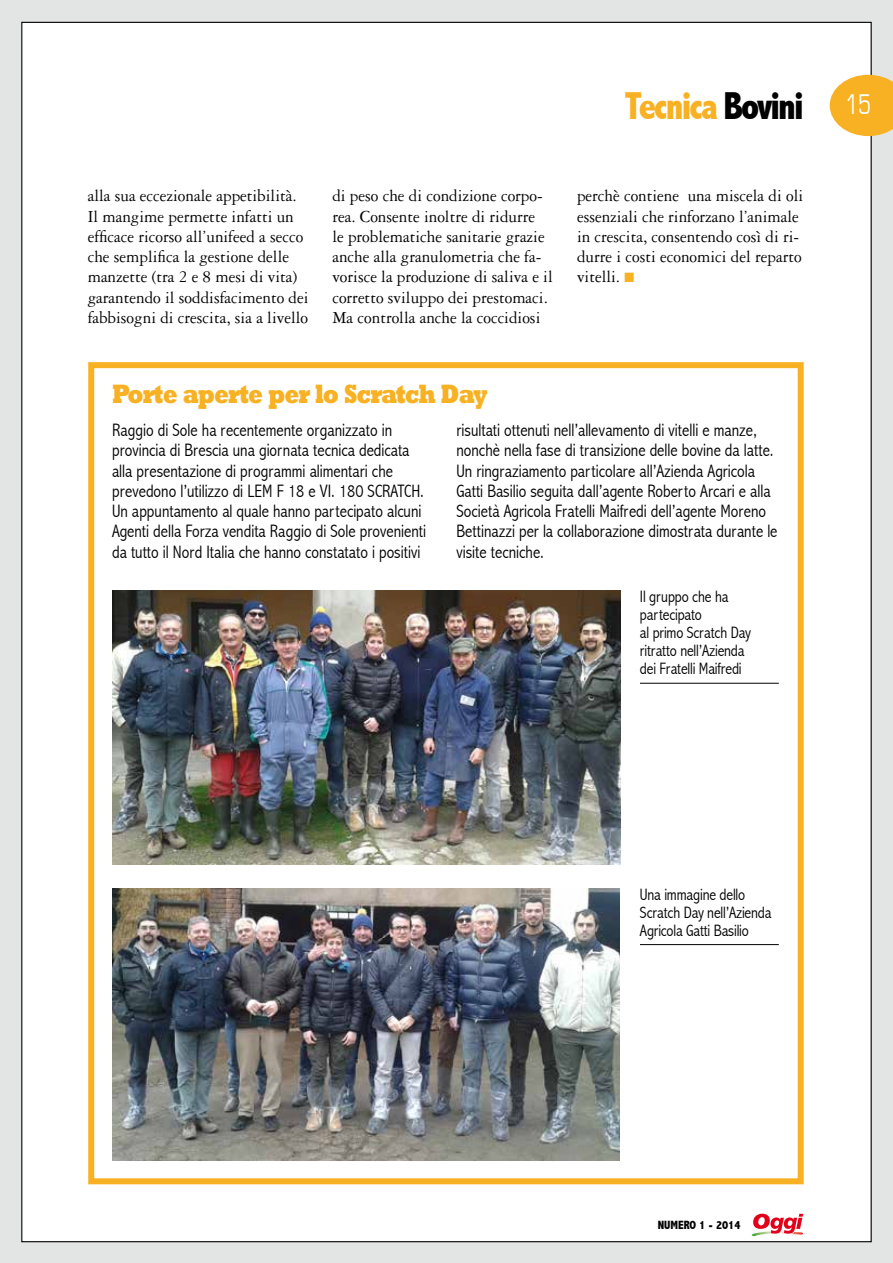
<style>
.page{position:relative;width:893px;height:1263px;background:#fff}
.page>*{position:absolute;margin:0;border:0;box-sizing:border-box;transform-origin:0 0}
.t1{font:800 condensed 39px "Abadi";letter-spacing:-.05em;color:#f8b122;scale:.95 1}
.t2{font:29.4px "Eurostile";color:#fff;scale:.71 1}
.t3{font:800 27px "Rockwell Std";letter-spacing:-.05em;color:#f8b122;scale:.8 1}
.t4{font:300 condensed 18px/20.2px "Abadi";color:#000}
.t5{font:18px/20.2px "Garamond 3 LT Std";color:#000;scale:.95 1}
.t6{font:300 condensed 16.5px/18px "Abadi";letter-spacing:-.01em;color:#000}
.t7{font:800 condensed 12px "Abadi";color:#000}
.s1{color:#000}
.s2{color:#f8b122}
</style>
<div class="page">
<div style="left:0;top:0;width:893px;height:1263px;background:linear-gradient(to right,#e0e1e1,#e0e1e1)"></div>
<div style="left:22px;top:22px;width:849px;height:1220px;background:#fff"></div>
<svg style="left:830px;top:75px;width:63px;height:61px;background:#f8bc43"></svg>
<svg style="left:752px;top:1213px;width:52px;height:23px"></svg>
<div style="left:88px;top:362px;width:716px;height:822px;border:6px solid #f8b122"></div>
<img style="left:112px;top:591px;width:509px;height:273px">
<img style="left:112px;top:888px;width:507px;height:273px">
<hr style="left:640px;top:683px;width:139px;height:1px;background:#000">
<hr style="left:640px;top:944px;width:139px;height:1px;background:#000">
<h1 class="t1" style="left:624px;top:83px;width:190px">Tecnica <span class="s1">Bovini</span></h1>
<p class="t5" style="left:88px;top:186px;width:234px">alla sua eccezionale appetibilità.<br>Il mangime permette infatti un efficace ricorso all’unifeed a secco che semplifica la gestione delle manzette (tra 2 e 8 mesi di vita) garantendo il soddisfacimento dei fabbisogni di crescita, sia a livello</p>
<p class="t5" style="left:332px;top:186px;width:233px">di peso che di condizione corpo&shy;rea. Consente inoltre di ridurre<br>le problematiche sanitarie grazie anche alla granulometria che fa&shy;vorisce la produzione di saliva e il corretto sviluppo dei prestomaci.<br>Ma controlla anche la coccidiosi</p>
<p class="t5" style="left:577px;top:186px;width:240px">perchè contiene una miscela di oli essenziali che rinforzano l’animale in crescita, consentendo così di ri&shy;durre i costi economici del reparto vitelli. <span class="s2">■</span></p>
<h3 class="t3" style="left:112px;top:377px;width:471px">Porte aperte per lo Scratch Day</h3>
<p class="t4" style="left:112px;top:420px;width:315px">Raggio di Sole ha recentemente organizzato in provincia di Brescia una giornata tecnica dedicata alla presentazione di programmi alimentari che prevedono l’utilizzo di LEM F 18 e VI. 180 SCRATCH.<br>Un appuntamento al quale hanno partecipato alcuni Agenti della Forza vendita Raggio di Sole provenienti da tutto il Nord Italia che hanno constatato i positivi</p>
<p class="t4" style="left:456px;top:420px;width:322px">risultati ottenuti nell’allevamento di vitelli e manze, nonchè nella fase di transizione delle bovine da latte.<br>Un ringraziamento particolare all’Azienda Agricola Gatti Basilio seguita dall’agente Roberto Arcari e alla Società Agricola Fratelli Maifredi dell’agente Moreno Bettinazzi per la collaborazione dimostrata durante le visite tecniche.</p>
<p class="t6" style="left:640px;top:588px;width:112px">Il gruppo che ha partecipato<br>al primo Scratch Day ritratto nell’Azienda dei Fratelli Maifredi</p>
<h2 class="t2" style="left:845px;top:89px;width:38px">15</h2>
<p class="t6" style="left:640px;top:885px;width:133px">Una immagine dello<br>Scratch Day nell’Azienda<br>Agricola Gatti Basilio</p>
<p class="t7" style="left:658px;top:1218px;width:84px">NUMERO 1 - 2014</p>
</div>
